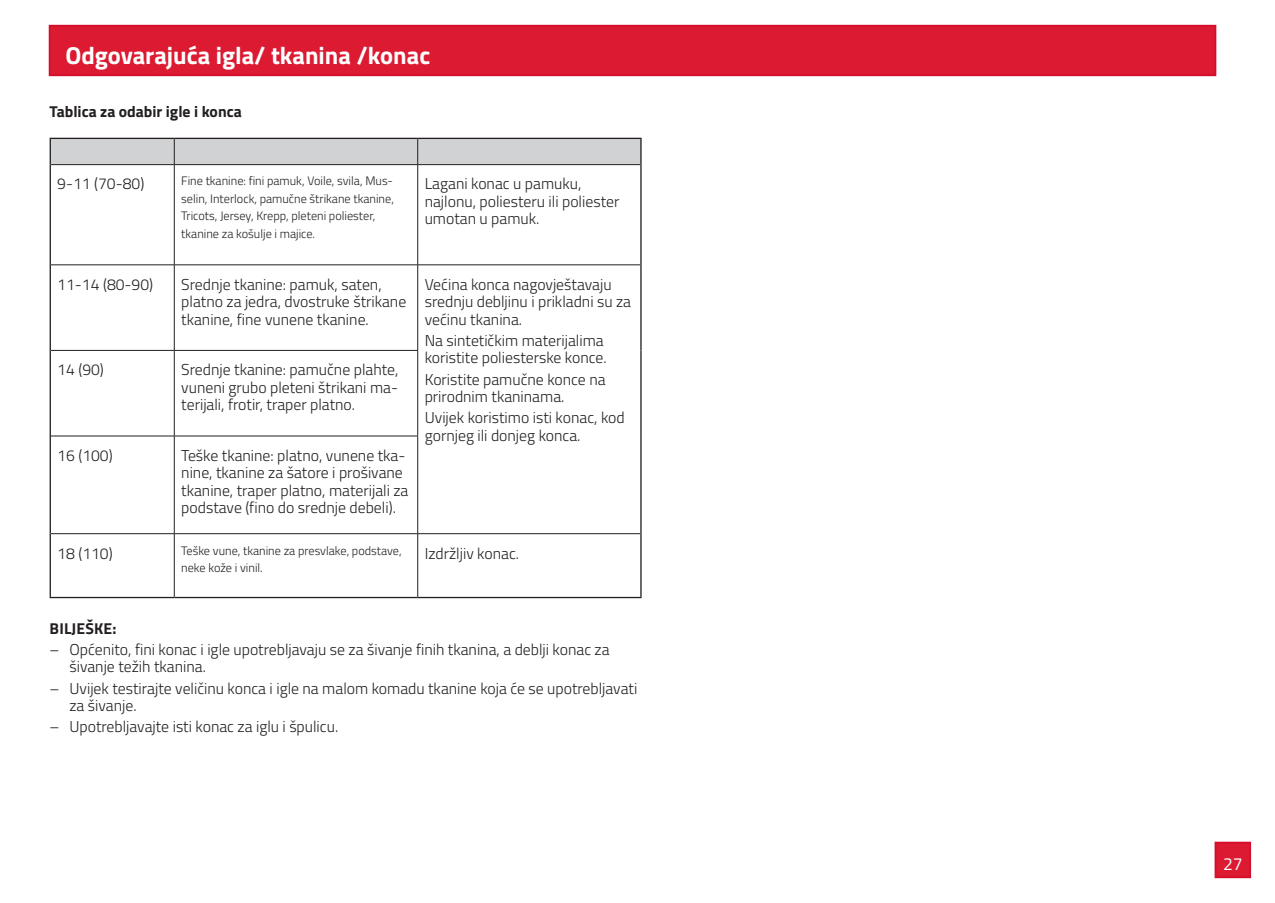
<style>
.page{position:relative;width:1275px;height:903px;background:#fff}
.page>*{position:absolute;margin:0;border:0;box-sizing:border-box;transform-origin:0 0}
.t1{font:700 24.5px "Titillium Web";color:#fff}
.t2{font:17.5px "Titillium Web";color:#fff}
.t3{font:300 15.75px/17.5px "Titillium Web";color:#231f20}
.t4{font:700 15.75px "Titillium Web";color:#231f20}
.t5{font:300 12.25px/17.5px "Titillium Web";color:#231f20}
</style>
<div class="page">
<div style="left:1215px;top:842px;width:35px;height:35px;background:#dc1a32"></div>
<div style="left:1214px;top:842px;width:37px;height:36px;border:2px solid #d30d2b"></div>
<div style="left:50px;top:26px;width:1165px;height:49px;background:#dc1a32"></div>
<div style="left:49px;top:25px;width:1167px;height:51px;border:2px solid #d30d2b"></div>
<hr style="left:418px;top:138px;width:224px;height:1px;background:#231f20">
<hr style="left:640px;top:139px;width:2px;height:26px;background:#231f20">
<hr style="left:50px;top:165px;width:1px;height:100px;background:#231f20">
<hr style="left:640px;top:165px;width:2px;height:100px;background:#231f20">
<hr style="left:50px;top:265px;width:1px;height:85px;background:#231f20">
<hr style="left:640px;top:265px;width:2px;height:85px;background:#231f20">
<hr style="left:50px;top:350px;width:1px;height:86px;background:#231f20">
<hr style="left:640px;top:350px;width:2px;height:86px;background:#231f20">
<hr style="left:50px;top:436px;width:1px;height:98px;background:#231f20">
<hr style="left:640px;top:436px;width:2px;height:98px;background:#231f20">
<hr style="left:50px;top:534px;width:1px;height:63px;background:#231f20">
<hr style="left:640px;top:534px;width:2px;height:63px;background:#231f20">
<hr style="left:50px;top:597px;width:124px;height:1px;background:#231f20">
<hr style="left:174px;top:597px;width:244px;height:1px;background:#231f20">
<hr style="left:418px;top:597px;width:224px;height:1px;background:#231f20">
<hr style="left:174px;top:165px;width:1px;height:100px;background:#231f20">
<hr style="left:417px;top:165px;width:1px;height:100px;background:#231f20">
<hr style="left:51px;top:264px;width:123px;height:1px;background:#231f20">
<hr style="left:174px;top:264px;width:244px;height:1px;background:#231f20">
<hr style="left:174px;top:265px;width:1px;height:85px;background:#231f20">
<hr style="left:418px;top:264px;width:222px;height:1px;background:#231f20">
<hr style="left:417px;top:265px;width:1px;height:85px;background:#231f20">
<hr style="left:51px;top:350px;width:123px;height:1px;background:#231f20">
<hr style="left:174px;top:350px;width:244px;height:1px;background:#231f20">
<hr style="left:174px;top:351px;width:1px;height:85px;background:#231f20">
<hr style="left:417px;top:351px;width:1px;height:85px;background:#231f20">
<hr style="left:51px;top:436px;width:123px;height:1px;background:#231f20">
<hr style="left:174px;top:436px;width:244px;height:1px;background:#231f20">
<hr style="left:174px;top:436px;width:1px;height:97px;background:#231f20">
<hr style="left:417px;top:436px;width:1px;height:97px;background:#231f20">
<hr style="left:51px;top:533px;width:123px;height:1px;background:#231f20">
<hr style="left:174px;top:533px;width:244px;height:1px;background:#231f20">
<hr style="left:174px;top:534px;width:1px;height:63px;background:#231f20">
<hr style="left:418px;top:533px;width:222px;height:1px;background:#231f20">
<hr style="left:417px;top:534px;width:1px;height:63px;background:#231f20">
<div style="left:50px;top:138px;width:591px;height:27px;background:#d1d2d4"></div>
<hr style="left:51px;top:164px;width:123px;height:1px;background:#231f20">
<hr style="left:174px;top:164px;width:244px;height:1px;background:#231f20">
<hr style="left:418px;top:164px;width:222px;height:1px;background:#231f20">
<h1 class="t1" style="left:65px;top:37px;width:366px">Odgovarajuća igla/ tkanina /konac</h1>
<p class="t4" style="left:50px;top:100px;width:194px">Tablica za odabir igle i konca</p>
<p class="t3" style="left:57px;top:174px;width:89px">9-11 (70-80)</p>
<p class="t5" style="left:181px;top:171px;width:214px">Fine tkanine: fini pamuk, Voile, svila, Mus&shy;selin, Interlock, pamučne štrikane tkanine, Tricots, Jersey, Krepp, pleteni poliester, tkanine za košulje i majice.</p>
<p class="t3" style="left:425px;top:174px;width:196px">Lagani konac u pamuku, najlonu, poliesteru ili poliester umotan u pamuk.</p>
<p class="t3" style="left:57px;top:275px;width:97px">11-14 (80-90)</p>
<p class="t3" style="left:181px;top:275px;width:226px">Srednje tkanine: pamuk, saten, platno za jedra, dvostruke štrikane tkanine, fine vunene tkanine.</p>
<p class="t3" style="left:425px;top:275px;width:208px">Većina konca nagovještavaju srednju debljinu i prikladni su za većinu tkanina.</p>
<p class="t3" style="left:425px;top:331px;width:184px">Na sintetičkim materijalima koristite poliesterske konce.</p>
<p class="t3" style="left:425px;top:370px;width:182px">Koristite pamučne konce na prirodnim tkaninama.</p>
<p class="t3" style="left:425px;top:408px;width:202px">Uvijek koristimo isti konac, kod gornjeg ili donjeg konca.</p>
<p class="t3" style="left:57px;top:360px;width:48px">14 (90)</p>
<p class="t3" style="left:181px;top:360px;width:219px;text-align:justify">Srednje tkanine: pamučne plahte, vuneni grubo pleteni štrikani ma&shy;terijali, frotir, traper platno.</p>
<p class="t3" style="left:57px;top:446px;width:57px">16 (100)</p>
<p class="t3" style="left:181px;top:446px;width:229px">Teške tkanine: platno, vunene tka&shy;nine, tkanine za šatore i prošivane tkanine, traper platno, materijali za podstave (fino do srednje debeli).</p>
<p class="t3" style="left:57px;top:543px;width:57px">18 (110)</p>
<p class="t5" style="left:181px;top:541px;width:222px">Teške vune, tkanine za presvlake, podstave, neke kože i vinil.</p>
<p class="t3" style="left:425px;top:543px;width:96px">Izdržljiv konac.</p>
<p class="t4" style="left:50px;top:616px;width:68px">BILJEŠKE:</p>
<p class="t3" style="left:69px;top:640px;width:542px;text-indent:-20px">– Općenito, fini konac i igle upotrebljavaju se za šivanje finih tkanina, a deblji konac za šivanje težih tkanina.</p>
<p class="t3" style="left:69px;top:678px;width:569px;text-indent:-20px">– Uvijek testirajte veličinu konca i igle na malom komadu tkanine koja će se upotrebljavati za šivanje.</p>
<p class="t3" style="left:50px;top:717px;width:290px">– Upotrebljavajte isti konac za iglu i špulicu.</p>
<p class="t2" style="left:1223px;top:851px;width:21px">27</p>
</div>
